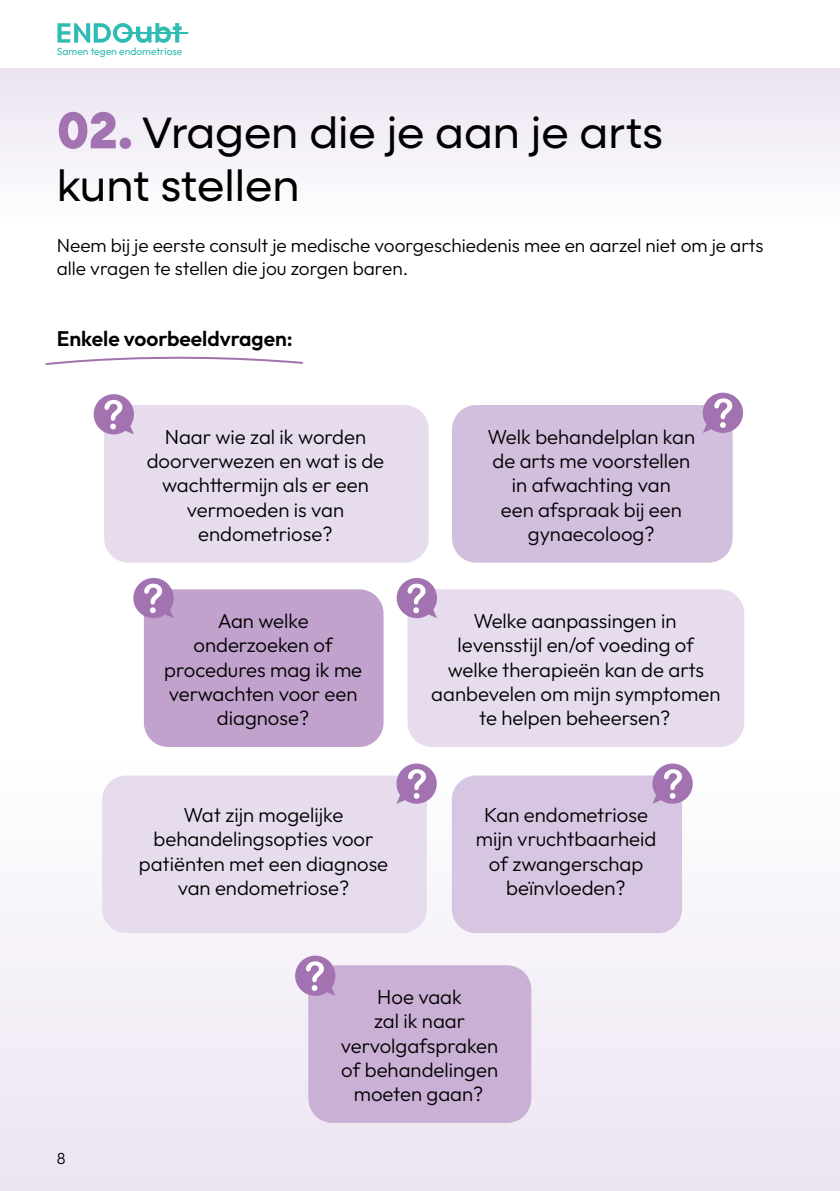
<style>
.page{position:relative;width:840px;height:1191px;background:#fff}
.page>*{position:absolute;margin:0;border:0;box-sizing:border-box;transform-origin:0 0}
.t1{font:44px/52.8px "Neulis Sans";color:#000}
.t2{font:600 21px "Outfit";color:#000}
.t3{font:300 20.4px/24.4px "Outfit";color:#000;text-align:center}
.t4{font:300 19px/22.8px "Outfit";color:#000}
.t5{font:300 16px "Outfit";color:#000}
.t6{font:10.4px "Outfit";color:#30bcb2}
.s1{font-weight:800;font-size:52px;color:#a372b1}
</style>
<div class="page">
<svg style="left:57px;top:23px;width:131px;height:20px"></svg>
<div style="left:0;top:760px;width:839px;height:431px;background:linear-gradient(to bottom,#fefefe,#ebe4f1)"></div>
<div style="left:0;top:68px;width:839px;height:155px;background:linear-gradient(to right,#f4f0f7,#f4f0f7)"></div>
<svg style="left:45px;top:356px;width:258px;height:9px"></svg>
<div style="left:104px;top:405px;width:324px;height:157px;background:#e6dced;border-radius:24px"></div>
<div style="left:452px;top:405px;width:280px;height:157px;background:#d2bedd;border-radius:24px"></div>
<div style="left:407px;top:589px;width:336px;height:158px;background:#e6dced;border-radius:24px"></div>
<div style="left:102px;top:775px;width:324px;height:158px;background:#e6dced;border-radius:24px"></div>
<div style="left:144px;top:589px;width:239px;height:158px;background:#c1a2cd;border-radius:24px"></div>
<div style="left:451px;top:775px;width:230px;height:158px;background:#d7c6e1;border-radius:24px"></div>
<div style="left:308px;top:965px;width:223px;height:158px;background:#cab0d5;border-radius:24px"></div>
<svg style="left:94px;top:394px;width:40px;height:40px"></svg>
<svg style="left:396px;top:578px;width:41px;height:40px"></svg>
<svg style="left:652px;top:763px;width:40px;height:40px"></svg>
<svg style="left:702px;top:393px;width:40px;height:40px"></svg>
<svg style="left:396px;top:763px;width:40px;height:40px"></svg>
<svg style="left:295px;top:955px;width:40px;height:41px"></svg>
<svg style="left:133px;top:578px;width:40px;height:40px"></svg>
<p class="t6" style="left:57px;top:44px;width:127px">Samen tegen endometriose</p>
<h1 class="t1" style="left:57px;top:104px;width:607px"><span class="s1">02.</span> Vragen die je aan je arts kunt stellen</h1>
<p class="t4" style="left:57px;top:235px;width:707px">Neem bij je eerste consult je medische voorgeschiedenis mee en aarzel niet om je arts alle vragen te stellen die jou zorgen baren.</p>
<p class="t2" style="left:57px;top:325px;width:237px">Enkele voorbeeldvragen:</p>
<p class="t3" style="left:147px;top:424px;width:239px">Naar wie zal ik worden doorverwezen en wat is de wachttermijn als er een vermoeden is van endometriose?</p>
<p class="t3" style="left:487px;top:424px;width:209px">Welk behandelplan kan de arts me voorstellen in afwachting van<br>een afspraak bij een gynaecoloog?</p>
<p class="t3" style="left:164px;top:609px;width:199px">Aan welke onderzoeken of procedures mag ik me verwachten voor een diagnose?</p>
<p class="t3" style="left:139px;top:803px;width:251px">Wat zijn mogelijke behandelingsopties voor patiënten met een diagnose van endometriose?</p>
<p class="t3" style="left:431px;top:609px;width:290px">Welke aanpassingen in levensstijl en/of voeding of welke therapieën kan de arts aanbevelen om mijn symptomen te helpen beheersen?</p>
<p class="t3" style="left:475px;top:803px;width:182px">Kan endometriose mijn vruchtbaarheid of zwangerschap beïnvloeden?</p>
<p class="t5" style="left:57px;top:1148px;width:10px">8</p>
<p class="t3" style="left:341px;top:984px;width:159px">Hoe vaak<br>zal ik naar vervolgafspraken of behandelingen moeten gaan?</p>
</div>
